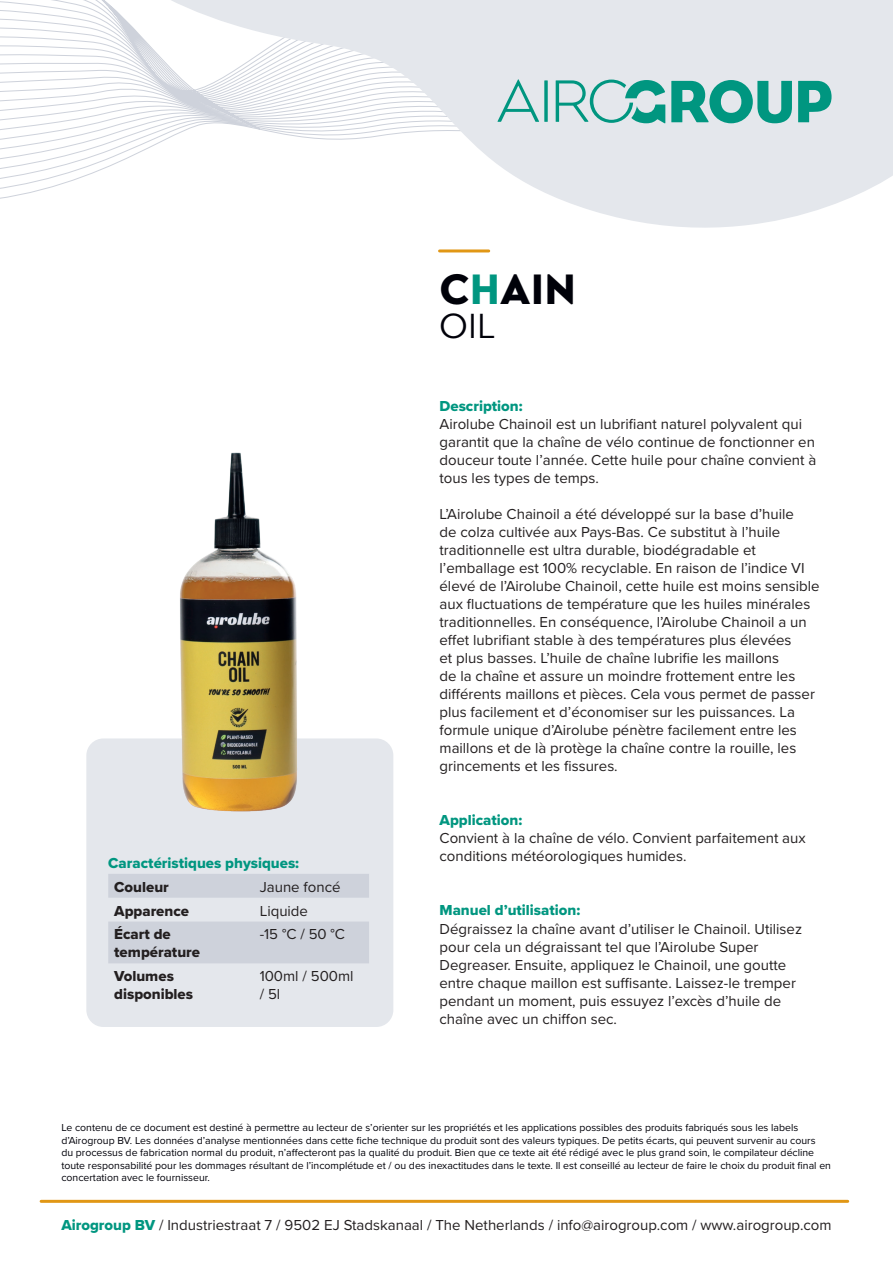
<style>
.page{position:relative;width:893px;height:1263px;background:#fff}
.page>*{position:absolute;margin:0;border:0;box-sizing:border-box;transform-origin:0 0}
.t1{font:900 42px "Transat Text";color:#000109}
.t2{font:34.5px "Transat Text Standard";color:#000109}
.t3{font:15px/18px "Proxima Nova";color:#231f20}
.t4{font:15px "Proxima Nova Extrabld";color:#009680}
.t5{font:15px/18px "Proxima Nova Extrabld";color:#231f20}
.t6{font:10.5px/12.6px "Proxima Nova";color:#000109}
.s1{color:#009680}
.s2{font-family:"Proxima Nova Extrabld";color:#009680}
</style>
<div class="page">
<svg style="left:0;top:0;width:86px;height:199px"></svg>
<svg style="left:86px;top:0;width:807px;height:253px;fill:#e4e7ec"></svg>
<svg style="left:671px;top:80px;width:121px;height:43px;background:#5ab6aa"></svg>
<svg style="left:798px;top:81px;width:33px;height:41px"></svg>
<svg style="left:497px;top:79px;width:42px;height:43px;background:#b7d7d6"></svg>
<svg style="left:544px;top:80px;width:4px;height:42px"></svg>
<svg style="left:556px;top:80px;width:109px;height:43px;background:#97cbc7"></svg>
<hr style="left:41px;top:1200px;width:807px;height:3px;background:#e19715">
<hr style="left:440px;top:249px;width:49px;height:3px;background:#e19715">
<div style="left:86px;top:738px;width:307px;height:289px;background:#e4e7ec;border-radius:17px"></div>
<svg style="left:108px;top:874px;width:261px;height:89px"></svg>
<img style="left:108px;top:452px;width:261px;height:360px">
<h1 class="t1" style="left:440px;top:263px;width:138px">C<span class="s1">H</span>AIN</h1>
<h2 class="t2" style="left:440px;top:306px;width:57px">OIL</h2>
<p class="t4" style="left:108px;top:852px;width:192px">Caractéristiques physiques:</p>
<p class="t5" style="left:114px;top:877px;width:56px">Couleur</p>
<p class="t3" style="left:260px;top:877px;width:82px">Jaune foncé</p>
<p class="t5" style="left:114px;top:901px;width:76px">Apparence</p>
<p class="t3" style="left:260px;top:901px;width:50px">Liquide</p>
<p class="t5" style="left:114px;top:925px;width:87px">Écart de température</p>
<p class="t3" style="left:260px;top:925px;width:87px">-15 °C / 50 °C</p>
<p class="t5" style="left:114px;top:967px;width:80px">Volumes disponibles</p>
<p class="t3" style="left:260px;top:966px;width:95px">100ml / 500ml / 5l</p>
<p class="t4" style="left:440px;top:395px;width:85px">Description:</p>
<p class="t3" style="left:440px;top:415px;width:378px">Airolube Chainoil est un lubrifiant naturel polyvalent qui garantit que la chaîne de vélo continue de fonctionner en douceur toute l’année. Cette huile pour chaîne convient à tous les types de temps.</p>
<p class="t3" style="left:440px;top:505px;width:382px">L’Airolube Chainoil a été développé sur la base d’huile<br>de colza cultivée aux Pays-Bas. Ce substitut à l’huile traditionnelle est ultra durable, biodégradable et l’emballage est 100% recyclable. En raison de l’indice VI élevé de l’Airolube Chainoil, cette huile est moins sensible aux fluctuations de température que les huiles minérales traditionnelles. En conséquence, l’Airolube Chainoil a un effet lubrifiant stable à des températures plus élevées<br>et plus basses. L’huile de chaîne lubrifie les maillons<br>de la chaîne et assure un moindre frottement entre les différents maillons et pièces. Cela vous permet de passer plus facilement et d’économiser sur les puissances. La formule unique d’Airolube pénètre facilement entre les maillons et de là protège la chaîne contre la rouille, les grincements et les fissures.</p>
<p class="t4" style="left:440px;top:809px;width:84px">Application:</p>
<p class="t3" style="left:440px;top:829px;width:368px">Convient à la chaîne de vélo. Convient parfaitement aux conditions météorologiques humides.</p>
<p class="t4" style="left:440px;top:899px;width:142px">Manuel d’utilisation:</p>
<p class="t3" style="left:440px;top:919px;width:364px">Dégraissez la chaîne avant d’utiliser le Chainoil. Utilisez pour cela un dégraissant tel que l’Airolube Super Degreaser. Ensuite, appliquez le Chainoil, une goutte entre chaque maillon est suffisante. Laissez-le tremper pendant un moment, puis essuyez l’excès d’huile de chaîne avec un chiffon sec.</p>
<p class="t6" style="left:61px;top:1121px;width:771px">Le contenu de ce document est destiné à permettre au lecteur de s’orienter sur les propriétés et les applications possibles des produits fabriqués sous les labels d’Airogroup BV. Les données d’analyse mentionnées dans cette fiche technique du produit sont des valeurs typiques. De petits écarts, qui peuvent survenir au cours<br>du processus de fabrication normal du produit, n’affecteront pas la qualité du produit. Bien que ce texte ait été rédigé avec le plus grand soin, le compilateur décline toute responsabilité pour les dommages résultant de l’incomplétude et / ou des inexactitudes dans le texte. Il est conseillé au lecteur de faire le choix du produit final en concertation avec le fournisseur.</p>
<p class="t3" style="left:61px;top:1215px;width:772px"><span class="s2">Airogroup BV</span> / Industriestraat 7 / 9502 EJ Stadskanaal / The Netherlands / info@airogroup.com / www.airogroup.com</p>
</div>
